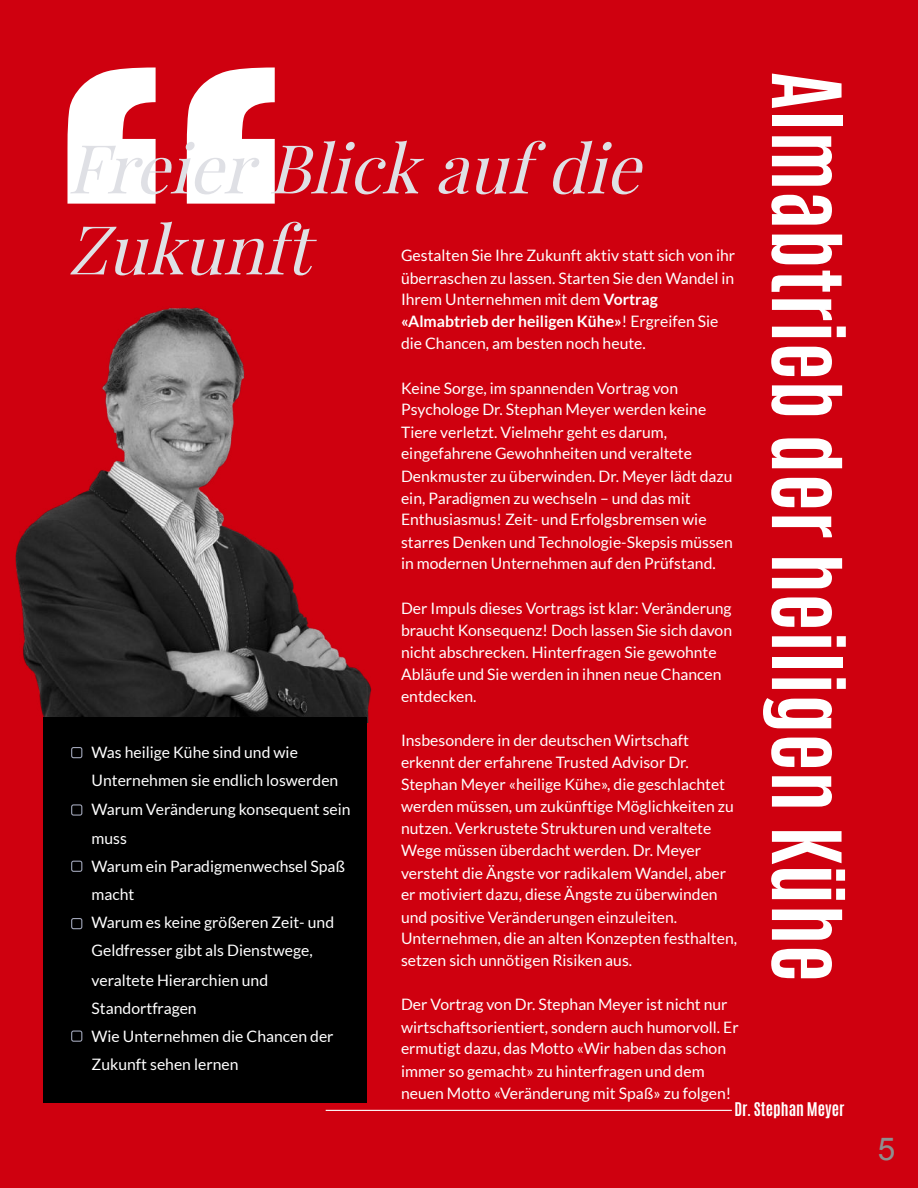
<style>
.page{position:relative;width:918px;height:1188px;background:#cf000f}
.page>*{position:absolute;margin:0;border:0;box-sizing:border-box;transform-origin:0 0}
.t1{font:700 81px "Antonio";color:#fff}
.t2{font:italic 67.5px/81px "Playfair Display";color:#dfe0e5}
.t3{font:31.5px "Arial";color:#8f8f8f}
.t4{font:15.75px/21.9px "Lato";color:#fff}
.t5{font:700 15.75px "Antonio";color:#fff}
.s1{font-weight:700}
</style>
<div class="page">
<img style="left:15px;top:307px;width:357px;height:415px">
<div style="left:43px;top:717px;width:324px;height:386px;background:#000"></div>
<svg style="left:68px;top:68px;width:206px;height:136px"></svg>
<svg style="left:71px;top:747px;width:12px;height:12px"></svg>
<svg style="left:71px;top:804px;width:12px;height:12px"></svg>
<svg style="left:71px;top:860px;width:12px;height:12px"></svg>
<svg style="left:71px;top:918px;width:12px;height:12px"></svg>
<svg style="left:71px;top:1030px;width:12px;height:12px"></svg>
<hr style="left:326px;top:1110px;width:405px;height:1px;background:#fff">
<h1 class="t1" style="left:865px;top:71px;width:912px;rotate:90deg">Almabtrieb der heiligen Kühe</h1>
<h2 class="t2" style="left:68px;top:128px;width:593px">FreierBlickauf die<br>Zukunft</h2>
<p class="t4" style="left:401px;top:244px;width:336px">Gestalten Sie Ihre Zukunft aktiv statt sich von ihr überraschen zu lassen. Starten Sie den Wandel in Ihrem Unternehmen mit dem <span class="s1">Vortrag «Almabtrieb der heiligen Kühe»</span>! Ergreifen Sie die Chancen, am besten noch heute.</p>
<p class="t4" style="left:401px;top:377px;width:333px">Keine Sorge, im spannenden Vortrag von Psychologe Dr. Stephan Meyer werden keine Tiere verletzt. Vielmehr geht es darum, eingefahrene Gewohnheiten und veraltete Denkmuster zu überwinden. Dr. Meyer lädt dazu ein, Paradigmen zu wechseln – und das mit Enthusiasmus! Zeit- und Erfolgsbremsen wie starres Denken und Technologie-Skepsis müssen in modernen Unternehmen auf den Prüfstand.</p>
<p class="t4" style="left:401px;top:597px;width:333px">Der Impuls dieses Vortrags ist klar: Veränderung braucht Konsequenz! Doch lassen Sie sich davon nicht abschrecken. Hinterfragen Sie gewohnte Abläufe und Sie werden in ihnen neue Chancen entdecken.</p>
<p class="t4" style="left:401px;top:729px;width:338px">Insbesondere in der deutschen Wirtschaft erkennt der erfahrene Trusted Advisor Dr.<br>Stephan Meyer «heilige Kühe», die geschlachtet werden müssen, um zukünftige Möglichkeiten zu nutzen. Verkrustete Strukturen und veraltete Wege müssen überdacht werden. Dr. Meyer versteht die Ängste vor radikalem Wandel, aber er motiviert dazu, diese Ängste zu überwinden und positive Veränderungen einzuleiten.<br>Unternehmen, die an alten Konzepten festhalten, setzen sich unnötigen Risiken aus.</p>
<p class="t4" style="left:401px;top:993px;width:339px">Der Vortrag von Dr. Stephan Meyer ist nicht nur wirtschaftsorientiert, sondern auch humorvoll. Er ermutigt dazu, das Motto «Wir haben das schon immer so gemacht» zu hinterfragen und dem neuen Motto «Veränderung mit Spaß» zu folgen!</p>
<p class="t5" style="left:734px;top:1098px;width:111px">Dr. Stephan Meyer</p>
<p class="t4" style="left:92px;top:738px;width:261px;line-height:28.3px">Was heilige Kühe sind und wie<br>Unternehmen sie endlich loswerden<br>Warum Veränderung konsequent sein muss<br>Warum ein Paradigmenwechsel Spaß macht<br>Warum es keine größeren Zeit- und<br>Geldfresser gibt als Dienstwege, veraltete Hierarchien und<br>Standortfragen<br>Wie Unternehmen die Chancen der<br>Zukunft sehen lernen</p>
<h3 class="t3" style="left:878px;top:1131px;width:19px">5</h3>
</div>
